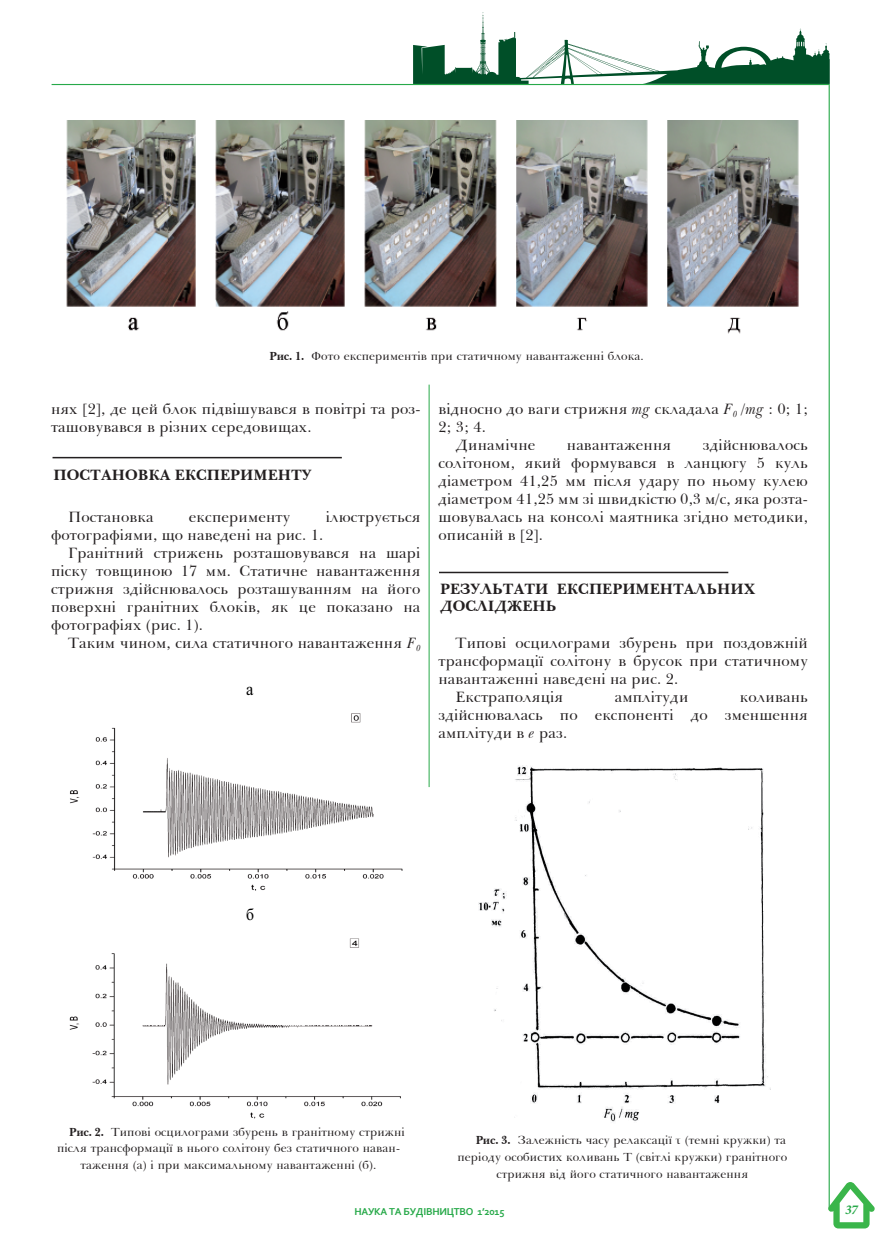
<style>
.page{position:relative;width:893px;height:1255px;background:#fff}
.page>*{position:absolute;margin:0;border:0;box-sizing:border-box;transform-origin:0 0}
.t1{font:17.85px "Times New Roman";color:#000;scale:.92 1}
.t2{font:16.95px "Times New Roman";color:#000;scale:.92 1}
.t3{font:15.3px/18px "Baskerville BT";letter-spacing:.01em;color:#231f20;text-align:justify}
.t4{font:700 15.3px/16.5px "Baskerville BT";color:#231f20}
.t5{font:italic 700 13.5px "Minion Pro";color:#27a949}
.t6{font:12px "Baskerville BT";letter-spacing:.01em;color:#231f20}
.t7{font:700 10.5px "Corbel";letter-spacing:-.025em;color:#27a949}
.s1{font-weight:700}
.s2{font-style:italic}
</style>
<div class="page">
<hr style="left:829px;top:85px;width:1px;height:1124px;background:#27a949">
<svg style="left:828px;top:1181px;width:47px;height:47px"></svg>
<svg style="left:413px;top:12px;width:417px;height:72px"></svg>
<hr style="left:52px;top:84px;width:778px;height:1px;background:#27a949">
<img style="left:66px;top:120px;width:733px;height:214px">
<hr style="left:53px;top:457px;width:289px;height:1px;background:#231f20">
<hr style="left:439px;top:571px;width:289px;height:2px;background:#231f20">
<img style="left:70px;top:713px;width:333px;height:178px">
<img style="left:69px;top:938px;width:332px;height:181px">
<img style="left:478px;top:765px;width:293px;height:357px">
<hr style="left:429px;top:384px;width:1px;height:403px;background:#27a949">
<p class="t6" style="left:270px;top:348px;width:376px"><span class="s1">Рис. 1.</span> Фото експериментів при статичному навантаженні блока.</p>
<p class="t3" style="left:51px;top:399px;width:371px">нях [2], де цей блок підвішувався в повітрі та роз&shy;ташовувався в різних середовищах.</p>
<p class="t4" style="left:54px;top:465px;width:260px">ПОСТАНОВКА ЕКСПЕРИМЕНТУ</p>
<p class="t3" style="left:68px;top:507px;width:87px">Постановка</p>
<p class="t3" style="left:189px;top:507px;width:103px">експерименту</p>
<p class="t3" style="left:326px;top:507px;width:96px">ілюструється</p>
<p class="t3" style="left:51px;top:525px;width:274px">фотографіями, що наведені на рис. 1.</p>
<p class="t3" style="left:68px;top:543px;width:354px">Гранітний стрижень розташовувався на шарі</p>
<p class="t3" style="left:51px;top:561px;width:371px">піску товщиною 17 мм. Статичне навантаження</p>
<p class="t3" style="left:51px;top:579px;width:371px">стрижня здійснювалось розташуванням на його</p>
<p class="t3" style="left:51px;top:597px;width:371px">поверхні гранітних блоків, як це показано на</p>
<p class="t3" style="left:51px;top:615px;width:154px">фотографіях (рис. 1).</p>
<p class="t3" style="left:68px;top:633px;width:354px">Таким чином, сила статичного навантаження <span class="s2">F</span><sub>0</sub></p>
<p class="t1" style="left:246px;top:676px;width:9px">а</p>
<p class="t3" style="left:438px;top:399px;width:371px">відносно до ваги стрижня <span class="s2">mg</span> складала <span class="s2">F</span><sub>0</sub> /<span class="s2">mg</span> : 0; 1;</p>
<p class="t3" style="left:438px;top:417px;width:49px">2; 3; 4.</p>
<p class="t3" style="left:455px;top:435px;width:81px">Динамічне</p>
<p class="t3" style="left:567px;top:435px;width:106px">навантаження</p>
<p class="t3" style="left:438px;top:435px;width:371px;text-indent:264px">здійснювалось солітоном, який формувався в ланцюгу 5 куль діаметром 41,25 мм після удару по ньому кулею діаметром 41,25 мм зі швидкістю 0,3 м/с, яка розта&shy;шовувалась на консолі маятника згідно методики, описаній в [2].</p>
<p class="t4" style="left:440px;top:580px;width:317px">РЕЗУЛЬТАТИ ЕКСПЕРИМЕНТАЛЬНИХ<br>ДОСЛІДЖЕНЬ</p>
<p class="t3" style="left:455px;top:633px;width:354px">Типові осцилограми збурень при поздовжній</p>
<p class="t3" style="left:438px;top:651px;width:371px">трансформації солітону в брусок при статичному</p>
<p class="t3" style="left:438px;top:669px;width:241px">навантаженні наведені на рис. 2.</p>
<p class="t3" style="left:455px;top:687px;width:109px">Екстраполяція</p>
<p class="t3" style="left:615px;top:687px;width:75px">амплітуди</p>
<p class="t3" style="left:438px;top:687px;width:371px;text-indent:301px">коливань здійснювалась по експоненті до зменшення амплітуди в <span class="s2">e</span> раз.</p>
<p class="t2" style="left:246px;top:903px;width:10px">б</p>
<p class="t6" style="left:69px;top:1123px;width:337px"><span class="s1">Рис. 2.</span> Типові осцилограми збурень в гранітному стрижні</p>
<p class="t6" style="left:57px;top:1139px;width:344px">після трансформації в нього солітону без статичного наван-</p>
<p class="t6" style="left:80px;top:1156px;width:298px">таження (а) і при максимальному навантаженні (б).</p>
<p class="t6" style="left:476px;top:1132px;width:312px"><span class="s1">Рис. 3.</span> Залежність часу релаксації τ (темні кружки) та</p>
<p class="t6" style="left:457px;top:1148px;width:331px">періоду особистих коливань T (світлі кружки) гранітного</p>
<p class="t6" style="left:496px;top:1165px;width:253px">стрижня від його статичного навантаження</p>
<p class="t7" style="left:354px;top:1204px;width:152px">НАУКА ТА БУДIВНИЦТВО 1’2015</p>
<p class="t5" style="left:845px;top:1199px;width:14px">37</p>
</div>
